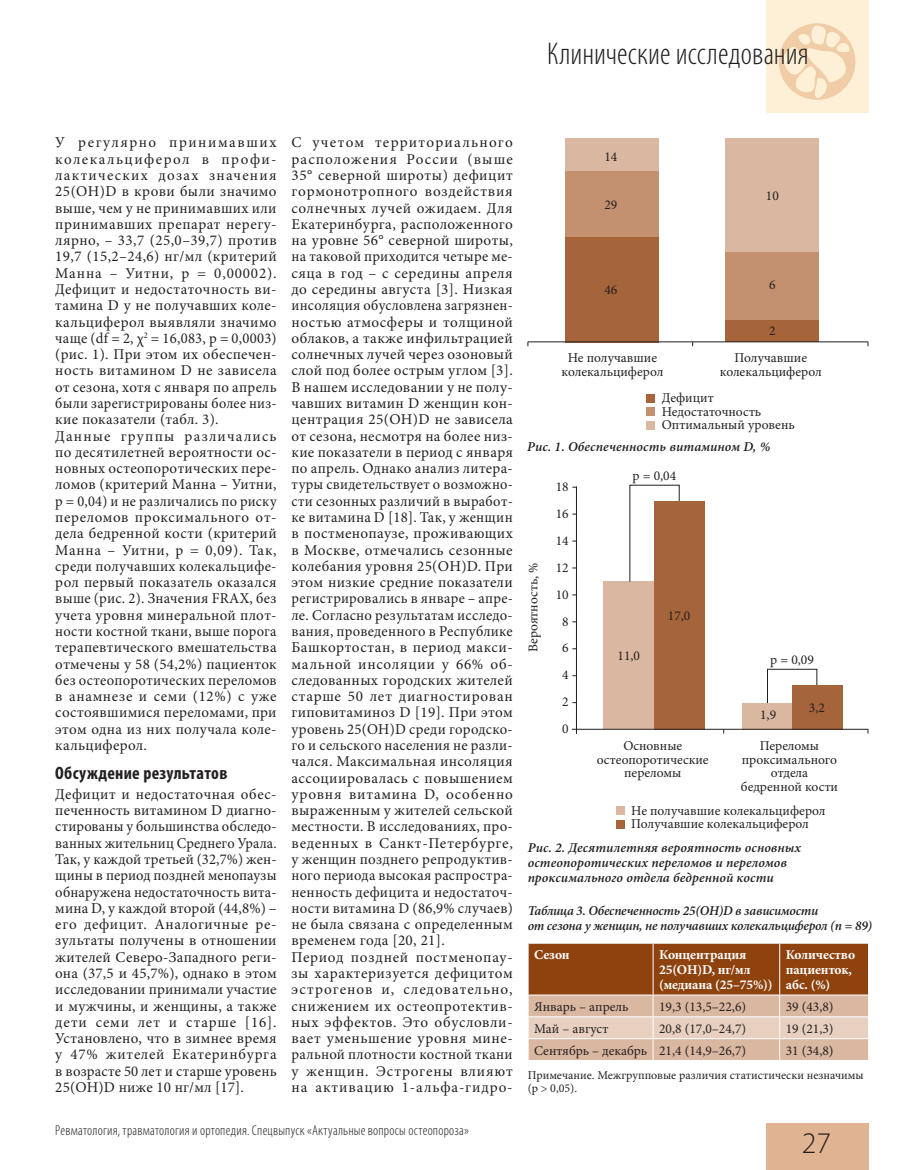
<style>
.page{position:relative;width:915px;height:1170px;background:#fff}
.page>*{position:absolute;margin:0;border:0;box-sizing:border-box;transform-origin:0 0}
.t1{font:300 condensed 31.5px "Myriad Pro";color:#231f20}
.t2{font:300 30px "Myriad Pro";color:#231f20}
.t3{font:700 condensed 18px "Myriad Pro";letter-spacing:.015em;color:#231f20}
.t4{font:15px/16.2px "Minion Pro";letter-spacing:.025em;color:#231f20}
.t5{font:300 condensed 14.25px "Myriad Pro";letter-spacing:.015em;color:#231f20}
.t6{font:13.5px/13.5px "Minion Pro";color:#231f20;text-align:center}
.t7{font:italic 600 13.5px/15px "Minion Pro";color:#231f20}
.t8{font:700 13.5px/15px "Minion Pro";letter-spacing:-.01em;color:#fff}
.t9{font:12px/13.5px "Minion Pro";color:#231f20}
</style>
<div class="page">
<div style="left:765px;top:0;width:102px;height:113px;background:#fef0d6"></div>
<div style="left:778px;top:23px;width:77px;height:77px;background:#f0cca7;border-radius:50%"></div>
<svg style="left:781px;top:24px;width:69px;height:75px"></svg>
<div style="left:765px;top:1123px;width:102px;height:46px;background:#e0b493"></div>
<div style="left:725px;top:319px;width:94px;height:23px;background:#a6643b"></div>
<div style="left:725px;top:252px;width:94px;height:67px;background:#c49170"></div>
<div style="left:725px;top:139px;width:94px;height:113px;background:#dab7a0"></div>
<div style="left:565px;top:237px;width:93px;height:105px;background:#a6643b"></div>
<div style="left:565px;top:171px;width:93px;height:66px;background:#c49170"></div>
<div style="left:565px;top:139px;width:93px;height:32px;background:#dab7a0"></div>
<div style="left:646px;top:394px;width:8px;height:8px;background:#a6643b"></div>
<div style="left:646px;top:407px;width:8px;height:9px;background:#c49170"></div>
<div style="left:646px;top:421px;width:8px;height:8px;background:#dab7a0"></div>
<div style="left:615px;top:806px;width:9px;height:8px;background:#dab7a0"></div>
<div style="left:615px;top:819px;width:9px;height:9px;background:#a6643b"></div>
<hr style="left:576px;top:486px;width:1px;height:247px;background:#231f20">
<div style="left:741px;top:702px;width:51px;height:27px;background:#dab7a0"></div>
<div style="left:792px;top:684px;width:50px;height:45px;background:#a6643b"></div>
<div style="left:603px;top:581px;width:50px;height:148px;background:#dab7a0"></div>
<div style="left:653px;top:501px;width:51px;height:228px;background:#a6643b"></div>
<svg style="left:629px;top:485px;width:50px;height:97px"></svg>
<svg style="left:766px;top:668px;width:50px;height:35px"></svg>
<svg style="left:528px;top:943px;width:340px;height:117px;background:#bd8c6b"></svg>
<hr style="left:527px;top:341px;width:340px;height:1px;background:#231f20">
<hr style="left:571px;top:729px;width:296px;height:1px;background:#231f20">
<h1 class="t1" style="left:547px;top:35px;width:263px">Клинические исследования</h1>
<p class="t4" style="left:55px;top:135px;width:223px">У регулярно принимавших колекальциферол в профи&shy;лактических дозах значения<br>25(OH)D в крови были значимо выше, чем у не принимавших или принимавших препарат нерегу&shy;лярно, – 33,7 (25,0–39,7) против<br>19,7 (15,2–24,6) нг/мл (критерий<br>Манна – Уитни, p = 0,00002).<br>Дефицит и недостаточность ви&shy;тамина D у не получавших коле&shy;кальциферол выявляли значимо чаще (df = 2, χ<sup>2</sup> = 16,083, p = 0,0003) (рис. 1). При этом их обеспечен&shy;ность витамином D не зависела от сезона, хотя с января по апрель были зарегистрированы более низ&shy;кие показатели (табл. 3).<br>Данные группы различались по десятилетней вероятности ос&shy;новных остеопоротических пере&shy;ломов (критерий Манна – Уитни, p = 0,04) и не различались по риску переломов проксимального от&shy;дела бедренной кости (критерий<br>Манна – Уитни, p = 0,09). Так, среди получавших колекальцифе&shy;рол первый показатель оказался выше (рис. 2). Значения FRAX, без учета уровня минеральной плот&shy;ности костной ткани, выше порога терапевтического вмешательства отмечены у 58 (54,2%) пациенток без остеопоротических переломов в анамнезе и семи (12%) с уже состоявшимися переломами, при этом одна из них получала коле&shy;кальциферол.</p>
<p class="t3" style="left:55px;top:761px;width:174px">Обсуждение результатов</p>
<p class="t4" style="left:55px;top:786px;width:223px;text-align:justify">Дефицит и недостаточная обес&shy;печенность витамином D диагно&shy;стированы у большинства обследо&shy;ванных жительниц Среднего Урала.<br>Так, у каждой третьей (32,7%) жен&shy;щины в период поздней менопаузы обнаружена недостаточность вита&shy;мина D, у каждой второй (44,8%) – его дефицит. Аналогичные ре&shy;зультаты получены в отношении жителей Северо-Западного реги&shy;она (37,5 и 45,7%), однако в этом исследовании принимали участие и мужчины, и женщины, а также дети семи лет и старше [16].<br>Установлено, что в зимнее время у 47% жителей Екатеринбурга в возрасте 50 лет и старше уровень 25(ОН)D ниже 10 нг/мл [17].</p>
<p class="t4" style="left:291px;top:135px;width:223px">С учетом территориального расположения России (выше<br>35° северной широты) дефицит гормонотропного воздействия солнечных лучей ожидаем. Для<br>Екатеринбурга, расположенного на уровне 56° северной широты, на таковой приходится четыре ме&shy;сяца в год – с середины апреля до середины августа [3]. Низкая инсоляция обусловлена загрязнен&shy;ностью атмосферы и толщиной облаков, а также инфильтрацией солнечных лучей через озоновый слой под более острым углом [3].<br>В нашем исследовании у не полу&shy;чавших витамин D женщин кон&shy;центрация 25(OH)D не зависела от сезона, несмотря на более низ&shy;кие показатели в период с января по апрель. Однако анализ литера&shy;туры свидетельствует о возможно&shy;сти сезонных различий в выработ&shy;ке витамина D [18]. Так, у женщин в постменопаузе, проживающих в Москве, отмечались сезонные колебания уровня 25(ОН)D. При этом низкие средние показатели регистрировались в январе – апре&shy;ле. Согласно результатам исследо&shy;вания, проведенного в Республике<br>Башкортостан, в период макси&shy;мальной инсоляции у 66% об&shy;следованных городских жителей старше 50 лет диагностирован гиповитаминоз D [19]. При этом уровень 25(OH)D среди городско&shy;го и сельского населения не разли&shy;чался. Максимальная инсоляция ассоциировалась с повышением уровня витамина D, особенно выраженным у жителей сельской местности. В исследованиях, про&shy;веденных в Санкт-Петербурге, у женщин позднего репродуктив&shy;ного периода высокая распростра&shy;ненность дефицита и недостаточ&shy;ности витамина D (86,9% случаев) не была связана с определенным временем года [20, 21].<br>Период поздней постменопау&shy;зы характеризуется дефицитом эстрогенов и, следовательно, снижением их остеопротектив&shy;ных эффектов. Это обусловли&shy;вает уменьшение уровня мине&shy;ральной плотности костной ткани у женщин. Эстрогены влияют на активацию 1-альфа-гидро-</p>
<p class="t5" style="left:55px;top:1121px;width:415px">Ревматология, травматология и ортопедия. Спецвыпуск «Актуальные вопросы остеопороза»</p>
<p class="t6" style="left:604px;top:150px;width:14px">14</p>
<p class="t6" style="left:604px;top:198px;width:14px">29</p>
<p class="t6" style="left:604px;top:283px;width:14px">46</p>
<p class="t6" style="left:765px;top:189px;width:14px">10</p>
<p class="t6" style="left:769px;top:278px;width:8px">6</p>
<p class="t6" style="left:769px;top:324px;width:8px">2</p>
<p class="t6" style="left:561px;top:351px;width:103px">Не получавшие колекальциферол</p>
<p class="t6" style="left:719px;top:351px;width:103px">Получавшие колекальциферол</p>
<p class="t6" style="left:661px;top:391px;width:134px;text-align:left">Дефицит<br>Недостаточность<br>Оптимальный уровень</p>
<p class="t7" style="left:527px;top:438px;width:244px">Рис. 1. Обеспеченность витамином D, %</p>
<p class="t6" style="left:526px;top:652px;width:91px;rotate:-90deg">Вероятность, %</p>
<p class="t6" style="left:555px;top:473px;width:14px;line-height:26.8px">18<br>16<br>14<br>12<br>10<br>8<br>6<br>4<br>2<br>0</p>
<p class="t6" style="left:632px;top:468px;width:45px">p = 0,04</p>
<p class="t6" style="left:617px;top:649px;width:24px">11,0</p>
<p class="t6" style="left:667px;top:608px;width:24px">17,0</p>
<p class="t6" style="left:769px;top:653px;width:45px">p = 0,09</p>
<p class="t6" style="left:759px;top:708px;width:18px">1,9</p>
<p class="t6" style="left:808px;top:700px;width:18px">3,2</p>
<p class="t6" style="left:596px;top:739px;width:113px">Основные остеопоротические переломы</p>
<p class="t6" style="left:740px;top:739px;width:99px">Переломы проксимального отдела бедренной кости</p>
<p class="t6" style="left:631px;top:803px;width:196px;text-align:left">Не получавшие колекальциферол<br>Получавшие колекальциферол</p>
<p class="t7" style="left:527px;top:840px;width:274px">Рис. 2. Десятилетняя вероятность основных остеопоротических переломов и переломов проксимального отдела бедренной кости</p>
<p class="t7" style="left:527px;top:903px;width:346px">Таблица 3. Обеспеченность 25(OH)D в зависимости<br>от сезона у женщин, не получавших колекальциферол (n = 89)</p>
<p class="t8" style="left:534px;top:946px;width:37px">Сезон</p>
<p class="t8" style="left:659px;top:946px;width:115px">Концентрация<br>25(OH)D, нг/мл (медиана (25–75%))</p>
<p class="t8" style="left:785px;top:946px;width:71px">Количество пациенток, абс. (%)</p>
<p class="t6" style="left:534px;top:999px;width:96px">Январь – апрель</p>
<p class="t6" style="left:659px;top:999px;width:88px">19,3 (13,5–22,6)</p>
<p class="t6" style="left:785px;top:999px;width:49px">39 (43,8)</p>
<p class="t6" style="left:534px;top:1021px;width:76px">Май – август</p>
<p class="t6" style="left:659px;top:1021px;width:88px">20,8 (17,0–24,7)</p>
<p class="t6" style="left:785px;top:1021px;width:49px">19 (21,3)</p>
<p class="t6" style="left:534px;top:1043px;width:213px">Сентябрь – декабрь 21,4 (14,9–26,7)</p>
<p class="t6" style="left:785px;top:1043px;width:49px">31 (34,8)</p>
<p class="t9" style="left:527px;top:1067px;width:337px">Примечание. Межгрупповые различия статистически незначимы (p &gt; 0,05).</p>
<h2 class="t2" style="left:801px;top:1125px;width:31px">27</h2>
</div>
